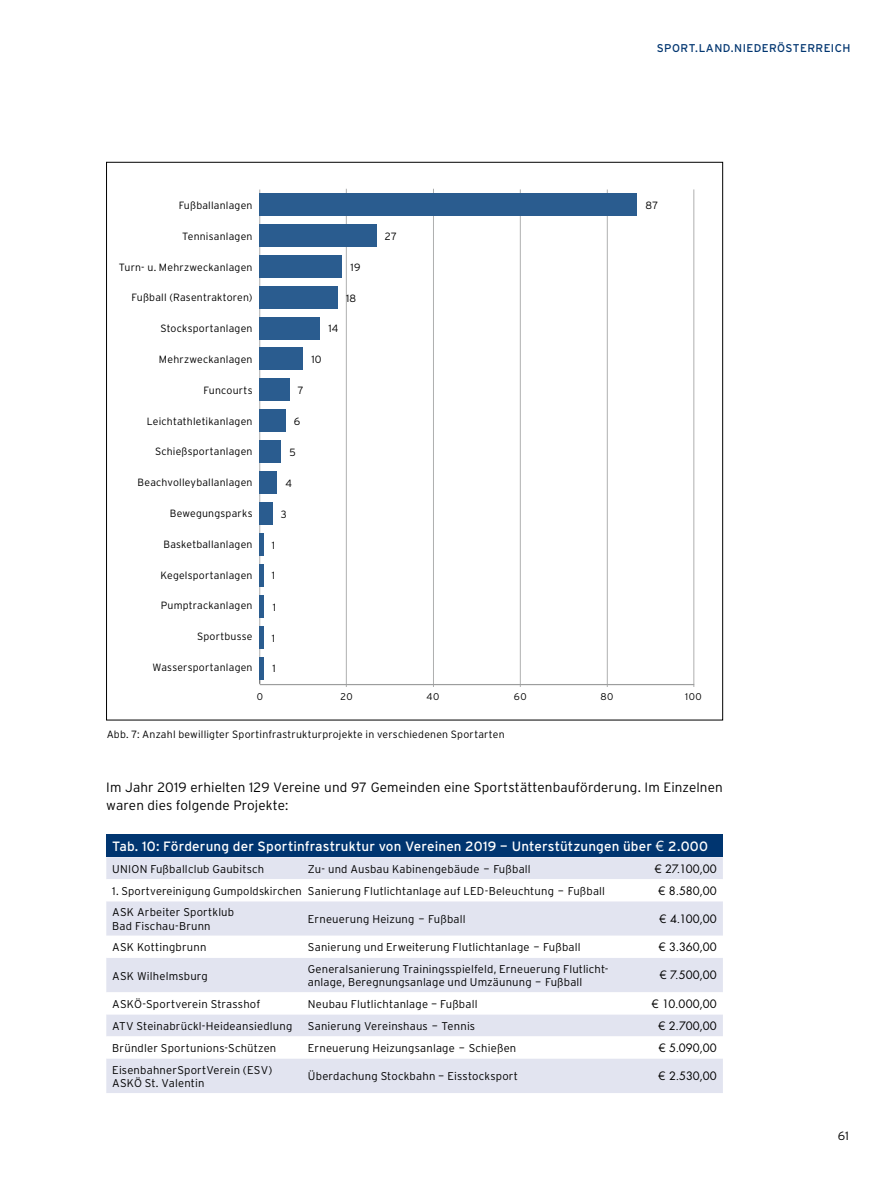
<style>
.page{position:relative;width:893px;height:1191px;background:#fff}
.page>*{position:absolute;margin:0;border:0;box-sizing:border-box;transform-origin:0 0}
.t1{font:300 13.5px/18px "Interstate Plus";letter-spacing:.01em;color:#000}
.t2{font:13.5px "Interstate Plus";letter-spacing:.01em;color:#fff}
.t3{font:300 12px "Interstate Plus";color:#000}
.t4{font:300 11.25px/13.5px "Interstate Plus";letter-spacing:.015em;color:#000}
.t5{font:11.25px "Futura LT";letter-spacing:.03em;color:#000}
.t6{font:11.25px "Interstate Plus";letter-spacing:.035em;color:#003570}
.t7{font:300 10.5px "Interstate Plus";letter-spacing:.02em;color:#000}
.t8{font:300 9.75px "Interstate Plus";letter-spacing:.055em;color:#000}
.s1{font-family:"Futura LT"}
</style>
<div class="page">
<hr style="left:346px;top:189px;width:1px;height:501px;background:#9c9d9d">
<hr style="left:433px;top:189px;width:1px;height:501px;background:#9c9d9d">
<hr style="left:520px;top:189px;width:1px;height:501px;background:#9c9d9d">
<hr style="left:607px;top:189px;width:1px;height:501px;background:#9c9d9d">
<hr style="left:693px;top:189px;width:1px;height:501px;background:#9c9d9d">
<hr style="left:260px;top:684px;width:434px;height:1px;background:#9c9d9d">
<hr style="left:259px;top:189px;width:1px;height:495px;background:#9c9d9d">
<div style="left:259px;top:193px;width:378px;height:22px;background:#2a5c8f"></div>
<div style="left:259px;top:224px;width:118px;height:22px;background:#2a5c8f"></div>
<div style="left:259px;top:255px;width:83px;height:22px;background:#2a5c8f"></div>
<div style="left:259px;top:286px;width:79px;height:22px;background:#2a5c8f"></div>
<div style="left:259px;top:317px;width:61px;height:22px;background:#2a5c8f"></div>
<div style="left:259px;top:348px;width:44px;height:22px;background:#2a5c8f"></div>
<div style="left:259px;top:379px;width:31px;height:22px;background:#2a5c8f"></div>
<div style="left:259px;top:410px;width:27px;height:22px;background:#2a5c8f"></div>
<div style="left:259px;top:440px;width:22px;height:23px;background:#2a5c8f"></div>
<div style="left:259px;top:471px;width:18px;height:23px;background:#2a5c8f"></div>
<div style="left:259px;top:502px;width:13px;height:23px;background:#2a5c8f"></div>
<div style="left:259px;top:533px;width:5px;height:22px;background:#2a5c8f"></div>
<div style="left:259px;top:564px;width:5px;height:22px;background:#2a5c8f"></div>
<div style="left:259px;top:595px;width:5px;height:22px;background:#2a5c8f"></div>
<div style="left:259px;top:626px;width:5px;height:22px;background:#2a5c8f"></div>
<div style="left:259px;top:657px;width:5px;height:22px;background:#2a5c8f"></div>
<div style="left:106px;top:834px;width:617px;height:23px;background:#003570"></div>
<div style="left:106px;top:857px;width:617px;height:236px;background:#e2e4f0"></div>
<svg style="left:106px;top:879px;width:617px;height:179px"></svg>
<p class="t7" style="left:179px;top:199px;width:75px">Fußballanlagen</p>
<p class="t7" style="left:182px;top:230px;width:72px">Tennisanlagen</p>
<p class="t7" style="left:119px;top:261px;width:135px">Turn- u. Mehrzweckanlagen</p>
<p class="t7" style="left:132px;top:292px;width:122px">Fußball (Rasentraktoren)</p>
<p class="t7" style="left:161px;top:322px;width:94px">Stocksportanlagen</p>
<p class="t7" style="left:159px;top:353px;width:95px">Mehrzweckanlagen</p>
<p class="t7" style="left:204px;top:384px;width:50px">Funcourts</p>
<p class="t7" style="left:147px;top:415px;width:107px">Leichtathletikanlagen</p>
<p class="t7" style="left:155px;top:446px;width:99px">Schießsportanlagen</p>
<p class="t7" style="left:138px;top:476px;width:116px">Beachvolleyballanlagen</p>
<p class="t7" style="left:170px;top:507px;width:84px">Bewegungsparks</p>
<p class="t7" style="left:163px;top:538px;width:91px">Basketballanlagen</p>
<p class="t7" style="left:160px;top:569px;width:94px">Kegelsportanlagen</p>
<p class="t7" style="left:161px;top:600px;width:93px">Pumptrackanlagen</p>
<p class="t7" style="left:197px;top:630px;width:57px">Sportbusse</p>
<p class="t7" style="left:152px;top:661px;width:102px">Wassersportanlagen</p>
<p class="t7" style="left:350px;top:261px;width:11px">19</p>
<p class="t7" style="left:346px;top:292px;width:12px">18</p>
<p class="t7" style="left:328px;top:323px;width:12px">14</p>
<p class="t7" style="left:311px;top:353px;width:12px">10</p>
<p class="t7" style="left:298px;top:385px;width:7px">7</p>
<p class="t7" style="left:294px;top:415px;width:8px">6</p>
<p class="t7" style="left:289px;top:446px;width:8px">5</p>
<p class="t7" style="left:285px;top:477px;width:8px">4</p>
<p class="t7" style="left:281px;top:508px;width:7px">3</p>
<p class="t7" style="left:272px;top:539px;width:5px">1</p>
<p class="t7" style="left:272px;top:570px;width:5px">1</p>
<p class="t7" style="left:273px;top:601px;width:5px">1</p>
<p class="t7" style="left:272px;top:632px;width:5px">1</p>
<p class="t7" style="left:272px;top:663px;width:5px">1</p>
<p class="t7" style="left:385px;top:230px;width:14px">27</p>
<p class="t6" style="left:657px;top:41px;width:195px">SPORT.LAND.NIEDERÖSTERREICH</p>
<p class="t7" style="left:646px;top:199px;width:14px">87</p>
<p class="t8" style="left:257px;top:691px;width:8px">0</p>
<p class="t8" style="left:341px;top:691px;width:14px">20</p>
<p class="t8" style="left:427px;top:691px;width:14px">40</p>
<p class="t8" style="left:514px;top:691px;width:14px">60</p>
<p class="t8" style="left:600px;top:691px;width:14px">80</p>
<p class="t8" style="left:685px;top:691px;width:18px">100</p>
<p class="t7" style="left:107px;top:728px;width:400px">Abb. 7: Anzahl bewilligter Sportinfrastrukturprojekte in verschiedenen Sportarten</p>
<p class="t1" style="left:106px;top:778px;width:618px">Im Jahr 2019 erhielten 129 Vereine und 97 Gemeinden eine Sportstättenbauförderung. Im Einzelnen waren dies folgende Projekte:</p>
<p class="t2" style="left:112px;top:839px;width:597px">Tab. 10: Förderung der Sportinfrastruktur von Vereinen 2019 – Unterstützungen über <span class="s1">¤</span> 2.000</p>
<p class="t4" style="left:112px;top:862px;width:154px">UNION Fußballclub Gaubitsch</p>
<p class="t4" style="left:308px;top:862px;width:224px">Zu- und Ausbau Kabinengebäude – Fußball</p>
<p class="t5" style="left:655px;top:861px;width:64px">€ 27.100,00</p>
<p class="t4" style="left:112px;top:884px;width:494px">1. Sportvereinigung Gumpoldskirchen Sanierung Flutlichtanlage auf LED-Beleuchtung – Fußball</p>
<p class="t5" style="left:659px;top:883px;width:60px">€ 8.580,00</p>
<p class="t4" style="left:112px;top:905px;width:123px">ASK Arbeiter Sportklub<br>Bad Fischau-Brunn</p>
<p class="t4" style="left:308px;top:912px;width:159px">Erneuerung Heizung – Fußball</p>
<p class="t5" style="left:660px;top:911px;width:59px">€ 4.100,00</p>
<p class="t4" style="left:112px;top:940px;width:96px">ASK Kottingbrunn</p>
<p class="t4" style="left:308px;top:940px;width:274px">Sanierung und Erweiterung Flutlichtanlage – Fußball</p>
<p class="t5" style="left:659px;top:939px;width:60px">€ 3.360,00</p>
<p class="t4" style="left:112px;top:968px;width:97px">ASK Wilhelmsburg</p>
<p class="t4" style="left:308px;top:962px;width:302px">Generalsanierung Trainingsspielfeld, Erneuerung Flutlicht&shy;anlage, Beregnungsanlage und Umzäunung – Fußball</p>
<p class="t5" style="left:660px;top:968px;width:59px">€ 7.500,00</p>
<p class="t4" style="left:112px;top:997px;width:150px">ASKÖ-Sportverein Strasshof</p>
<p class="t4" style="left:308px;top:997px;width:171px">Neubau Flutlichtanlage – Fußball</p>
<p class="t5" style="left:652px;top:996px;width:67px">€ 10.000,00</p>
<p class="t4" style="left:112px;top:1019px;width:181px">ATV Steinabrückl-Heideansiedlung</p>
<p class="t4" style="left:308px;top:1019px;width:169px">Sanierung Vereinshaus – Tennis</p>
<p class="t5" style="left:658px;top:1018px;width:60px">€ 2.700,00</p>
<p class="t4" style="left:112px;top:1041px;width:166px">Bründler Sportunions-Schützen</p>
<p class="t4" style="left:308px;top:1041px;width:210px">Erneuerung Heizungsanlage – Schießen</p>
<p class="t5" style="left:659px;top:1040px;width:60px">€ 5.090,00</p>
<p class="t4" style="left:112px;top:1062px;width:162px">EisenbahnerSportVerein (ESV)<br>ASKÖ St. Valentin</p>
<p class="t4" style="left:308px;top:1069px;width:212px">Überdachung Stockbahn – Eisstocksport</p>
<p class="t5" style="left:659px;top:1068px;width:60px">€ 2.530,00</p>
<p class="t3" style="left:838px;top:1129px;width:13px">61</p>
</div>
